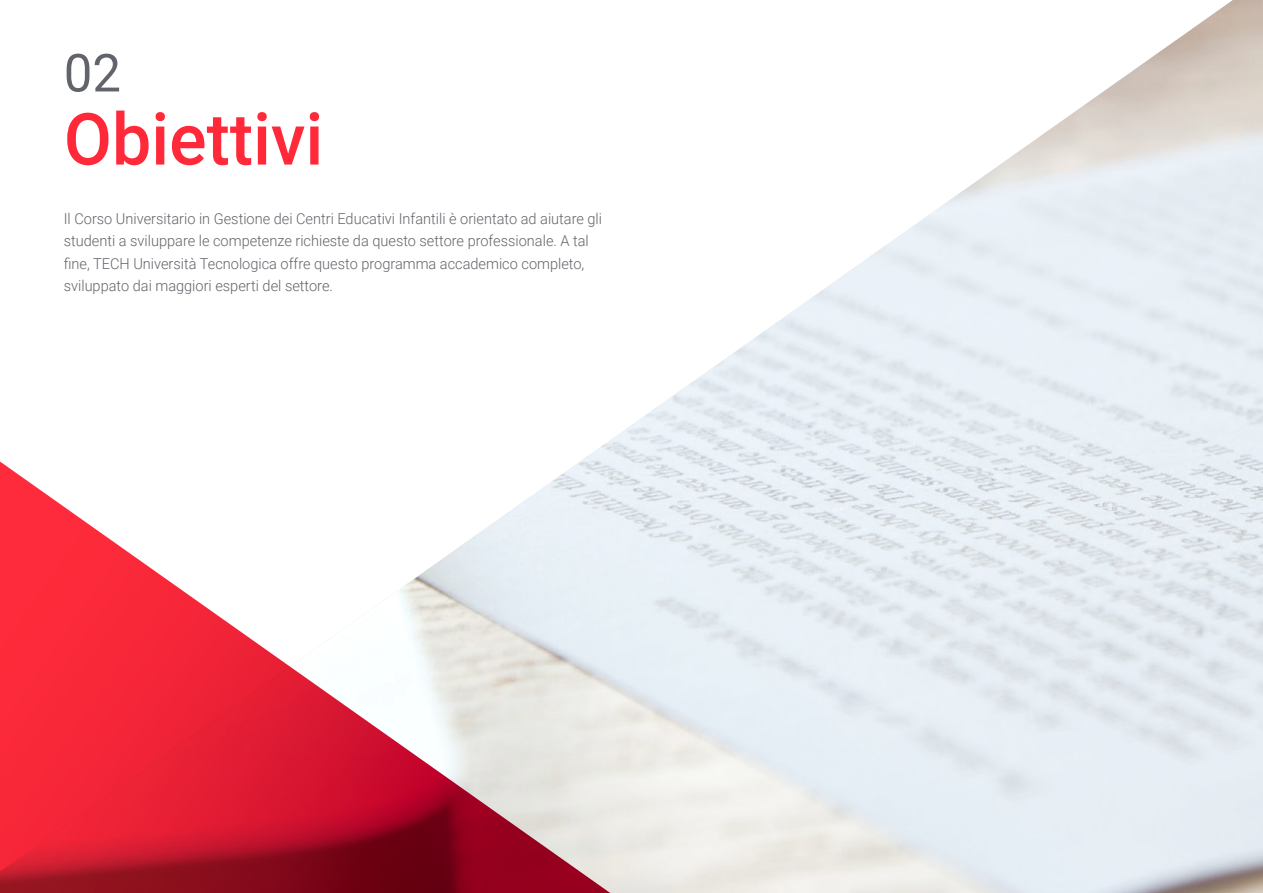
<style>
.page{position:relative;width:1263px;height:893px;background:#fff}
.page>*{position:absolute;margin:0;border:0;box-sizing:border-box;transform-origin:0 0}
.t1{font:500 72px "Roboto";color:#ff293a}
.t2{font:52.5px "Roboto";color:#61646a}
.t3{font:300 15px/22.5px "Roboto";color:#61646a}
</style>
<div class="page">
<img style="left:602px;top:0;width:661px;height:893px">
<svg style="left:0;top:446px;width:640px;height:447px"></svg>
<h2 class="t2" style="left:64px;top:36px;width:59px">02</h2>
<h1 class="t1" style="left:64px;top:89px;width:261px">Obiettivi</h1>
<p class="t3" style="left:64px;top:207px;width:540px">Il Corso Universitario in Gestione dei Centri Educativi Infantili è orientato ad aiutare gli studenti a sviluppare le competenze richieste da questo settore professionale. A tal fine, TECH Università Tecnologica offre questo programma accademico completo, sviluppato dai maggiori esperti del settore.</p>
</div>
